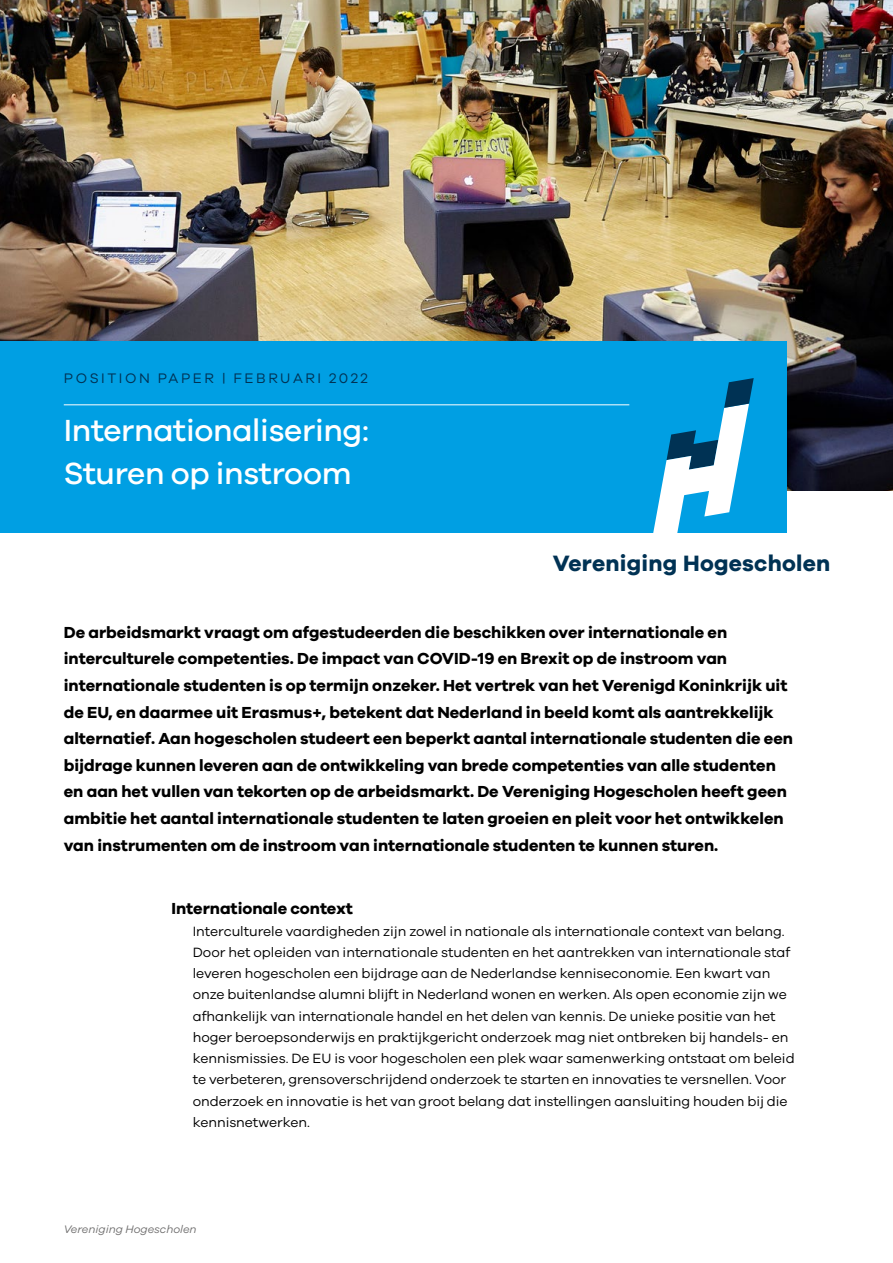
<style>
.page{position:relative;width:893px;height:1263px;background:#fff}
.page>*{position:absolute;margin:0;border:0;box-sizing:border-box;transform-origin:0 0}
.t1{font:500 31.5px/42.5px "Galano Grotesque";letter-spacing:-.01em;color:#fff}
.t2{font:700 22.95px "Galano Grotesque";letter-spacing:.01em;color:#003254}
.t3{font:700 16.5px/26.5px "Galano Grotesque";color:#000}
.t4{font:14.25px "Galano Grotesque";letter-spacing:.18em;color:#003254}
.t5{font:13.8px/21.3px "Galano Grotesque";color:#000}
.t6{font:italic 11.25px "Galano Grotesque";color:#706f6f}
</style>
<div class="page">
<img style="left:0;top:0;width:893px;height:490px">
<div style="left:0;top:341px;width:787px;height:192px;background:#009fe3"></div>
<hr style="left:64px;top:405px;width:565px;height:1px;background:#fff">
<svg style="left:653px;top:378px;width:101px;height:155px"></svg>
<p class="t4" style="left:64px;top:369px;width:306px">POSITION PAPER | FEBRUARI 2022</p>
<h1 class="t1" style="left:64px;top:408px;width:307px">Internationalisering:<br>Sturen op instroom</h1>
<h2 class="t2" style="left:553px;top:549px;width:279px">Vereniging Hogescholen</h2>
<p class="t3" style="left:64px;top:618px;width:731px">De arbeidsmarkt vraagt om afgestudeerden die beschikken over internationale en interculturele competenties. De impact van COVID-19 en Brexit op de instroom van internationale studenten is op termijn onzeker. Het vertrek van het Verenigd Koninkrijk uit de EU, en daarmee uit Erasmus+, betekent dat Nederland in beeld komt als aantrekkelijk alternatief. Aan hogescholen studeert een beperkt aantal internationale studenten die een bijdrage kunnen leveren aan de ontwikkeling van brede competenties van alle studenten en aan het vullen van tekorten op de arbeidsmarkt. De Vereniging Hogescholen heeft geen ambitie het aantal internationale studenten te laten groeien en pleit voor het ontwikkelen van instrumenten om de instroom van internationale studenten te kunnen sturen.</p>
<p class="t3" style="left:171px;top:895px;width:183px">Internationale context</p>
<p class="t5" style="left:193px;top:920px;width:603px">Interculturele vaardigheden zijn zowel in nationale als internationale context van belang.<br>Door het opleiden van internationale studenten en het aantrekken van internationale staf leveren hogescholen een bijdrage aan de Nederlandse kenniseconomie. Een kwart van onze buitenlandse alumni blijft in Nederland wonen en werken. Als open economie zijn we afhankelijk van internationale handel en het delen van kennis. De unieke positie van het hoger beroepsonderwijs en praktijkgericht onderzoek mag niet ontbreken bij handels- en kennismissies. De EU is voor hogescholen een plek waar samenwerking ontstaat om beleid te verbeteren, grensoverschrijdend onderzoek te starten en innovaties te versnellen. Voor onderzoek en innovatie is het van groot belang dat instellingen aansluiting houden bij die kennisnetwerken.</p>
<p class="t6" style="left:64px;top:1223px;width:134px">Vereniging Hogescholen</p>
</div>
